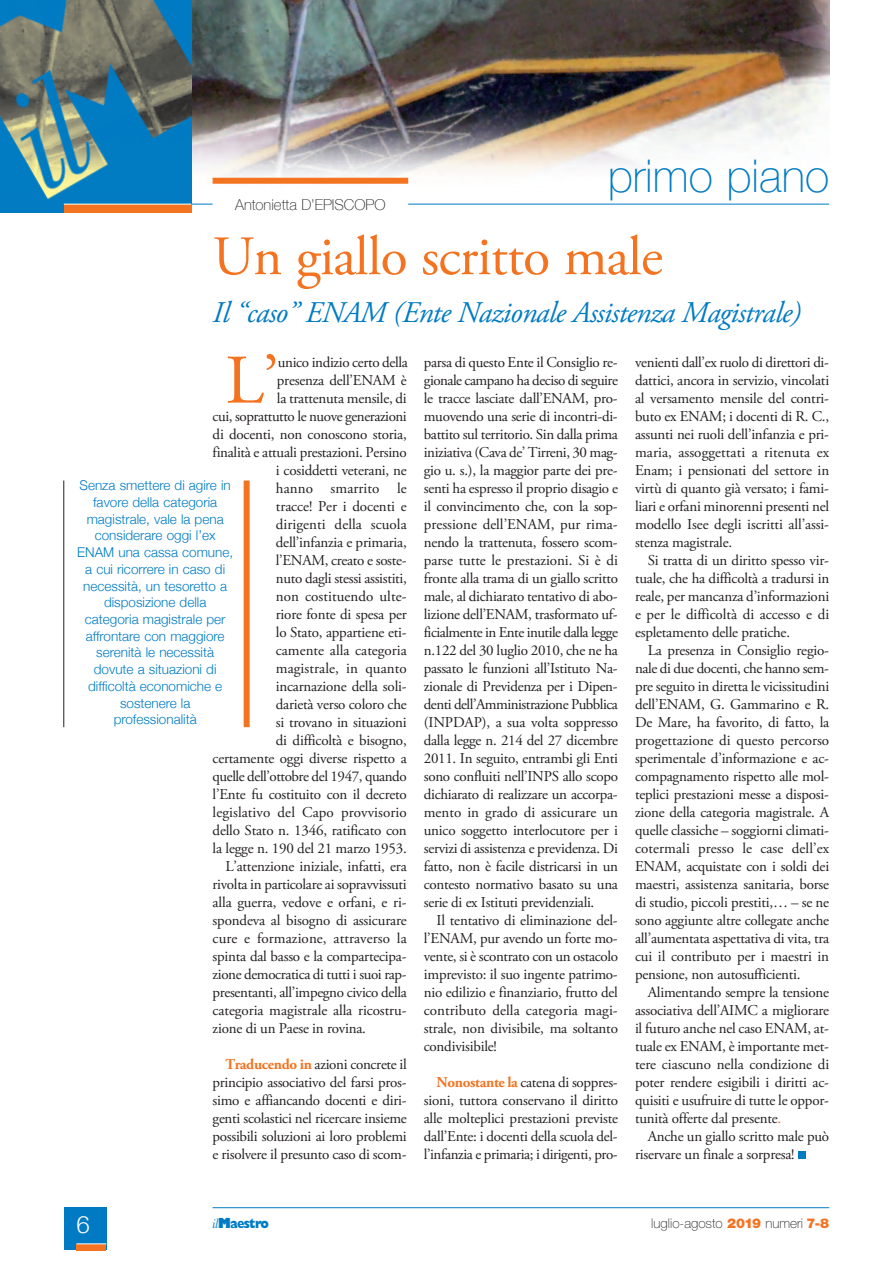
<style>
.page{position:relative;width:893px;height:1263px;background:#fff}
.page>*{position:absolute;margin:0;border:0;box-sizing:border-box;transform-origin:0 0}
.t1{font:69.45px "Adobe Garamond Pro";color:#f47321}
.t2{font:55.5px "Adobe Garamond Pro";letter-spacing:-.015em;color:#f47321}
.t3{font:100 45px "Helvetica Neue";color:#007bc3}
.t4{font:italic 30px "Adobe Garamond Pro";letter-spacing:-.025em;color:#007bc3}
.t5{font:300 24px "Helvetica Neue";color:#fff}
.t6{font:15px/18px "Adobe Garamond Pro";letter-spacing:-.015em;color:#231f20;text-align:justify}
.t7{font:15px "Adobe Garamond Pro";letter-spacing:.005em;color:#231f20}
.t8{font:100 15px "Helvetica Neue";color:#231f20}
.t9{font:300 13.5px/16.6px "Helvetica Neue";color:#007bc3;text-align:center}
.t10{font:100 13.5px "Helvetica Neue";color:#231f20}
.t11{font:800 13.5px "Gill Sans";letter-spacing:-.055em;color:#007bc3;scale:.9 1}
.s1{font-weight:700;color:#f47321}
.s2{color:#f47321}
.s3{font-family:"Bodoni";font-weight:400;font-style:italic}
.s4{font-style:inherit}
.s5{font-weight:900;color:#f47321}
</style>
<div class="page">
<img style="left:191px;top:0;width:638px;height:213px">
<img style="left:0;top:0;width:191px;height:213px">
<hr style="left:213px;top:1207px;width:616px;height:1px;background:#007bc3">
<div style="left:64px;top:1208px;width:42px;height:42px;background:#007bc3"></div>
<div style="left:77px;top:1244px;width:29px;height:6px;background:#f47321"></div>
<svg style="left:77px;top:1243px;width:29px;height:1px"></svg>
<div style="left:798px;top:1151px;width:8px;height:8px;background:#007bc3"></div>
<div style="left:213px;top:178px;width:195px;height:6px;background:#f47321"></div>
<div style="left:64px;top:204px;width:127px;height:9px;background:#f47321"></div>
<hr style="left:64px;top:204px;width:127px;height:1px;background:#fff">
<hr style="left:408px;top:204px;width:421px;height:1px;background:#007bc3">
<svg style="left:191px;top:204px;width:22px;height:1px"></svg>
<hr style="left:63px;top:480px;width:1px;height:247px;background:#231f20">
<div style="left:244px;top:480px;width:6px;height:247px;background:#f47321"></div>
<p class="t8" style="left:235px;top:195px;width:152px">Antonietta D’Episcopo</p>
<h3 class="t3" style="left:608px;top:149px;width:223px">primo piano</h3>
<h2 class="t2" style="left:213px;top:234px;width:452px">Un giallo scritto male</h2>
<h3 class="t4" style="left:213px;top:301px;width:590px">Il “caso” ENAM (Ente Nazionale Assistenza Magistrale)</h3>
<h1 class="t1" style="left:225px;top:353px;width:55px">L’</h1>
<p class="t6" style="left:278px;top:354px;width:131px">unico indizio certo della</p>
<p class="t6" style="left:277px;top:372px;width:131px">presenza dell’ENAM è</p>
<p class="t6" style="left:277px;top:390px;width:131px">la trattenuta mensile, di</p>
<p class="t6" style="left:213px;top:408px;width:196px">cui, soprattutto le nuove generazioni</p>
<p class="t6" style="left:213px;top:426px;width:196px">di docenti, non conoscono storia,</p>
<p class="t6" style="left:213px;top:444px;width:196px">finalità e attuali prestazioni. Persino</p>
<p class="t6" style="left:276px;top:462px;width:132px">i cosiddetti veterani, ne</p>
<p class="t7" style="left:276px;top:482px;width:132px">hanno smarrito le</p>
<p class="t6" style="left:276px;top:498px;width:132px">tracce! Per i docenti e</p>
<p class="t7" style="left:276px;top:518px;width:132px">dirigenti della scuola</p>
<p class="t6" style="left:276px;top:534px;width:132px">dell’infanzia e primaria,</p>
<p class="t6" style="left:276px;top:552px;width:132px">l’ENAM, creato e soste-</p>
<p class="t6" style="left:276px;top:570px;width:132px">nuto dagli stessi assistiti,</p>
<p class="t7" style="left:276px;top:590px;width:132px">non costituendo ulte-</p>
<p class="t6" style="left:276px;top:606px;width:132px">riore fonte di spesa per</p>
<p class="t6" style="left:276px;top:624px;width:132px">lo Stato, appartiene eti-</p>
<p class="t6" style="left:276px;top:642px;width:132px">camente alla categoria</p>
<p class="t7" style="left:276px;top:662px;width:132px">magistrale, in quanto</p>
<p class="t6" style="left:276px;top:678px;width:132px">incarnazione della soli-</p>
<p class="t6" style="left:276px;top:696px;width:132px">darietà verso coloro che</p>
<p class="t6" style="left:276px;top:714px;width:132px">si trovano in situazioni</p>
<p class="t6" style="left:276px;top:732px;width:132px">di difficoltà e bisogno,</p>
<p class="t6" style="left:213px;top:750px;width:196px">certamente oggi diverse rispetto a</p>
<p class="t6" style="left:213px;top:768px;width:196px">quelle dell’ottobre del 1947, quando</p>
<p class="t6" style="left:213px;top:786px;width:196px">l’Ente fu costituito con il decreto</p>
<p class="t7" style="left:213px;top:806px;width:196px">legislativo del Capo provvisorio</p>
<p class="t6" style="left:213px;top:822px;width:196px">dello Stato n. 1346, ratificato con</p>
<p class="t6" style="left:213px;top:840px;width:196px">la legge n. 190 del 21 marzo 1953.</p>
<p class="t6" style="left:225px;top:858px;width:183px">L’attenzione iniziale, infatti, era</p>
<p class="t6" style="left:213px;top:876px;width:196px">rivolta in particolare ai sopravvissuti</p>
<p class="t6" style="left:213px;top:894px;width:195px">alla guerra, vedove e orfani, e ri-</p>
<p class="t6" style="left:213px;top:912px;width:196px">spondeva al bisogno di assicurare</p>
<p class="t7" style="left:213px;top:932px;width:196px">cure e formazione, attraverso la</p>
<p class="t6" style="left:213px;top:948px;width:195px">spinta dal basso e la compartecipa-</p>
<p class="t6" style="left:213px;top:966px;width:195px">zione democratica di tutti i suoi rap-</p>
<p class="t6" style="left:213px;top:984px;width:196px">presentanti, all’impegno civico della</p>
<p class="t6" style="left:213px;top:1002px;width:195px">categoria magistrale alla ricostru-</p>
<p class="t6" style="left:213px;top:1020px;width:155px">zione di un Paese in rovina.</p>
<p class="t6" style="left:213px;top:1056px;width:196px;text-indent:13px"><span class="s1">Traducendo in</span> azioni concrete il principio associativo del farsi pros&shy;simo e affiancando docenti e diri&shy;genti scolastici nel ricercare insieme possibili soluzioni ai loro problemi e risolvere il presunto caso di scom-</p>
<p class="t9" style="left:77px;top:477px;width:158px">senza smettere di agire in favore della categoria magistrale, vale la pena considerare oggi l’ex enAm una cassa comune, a cui ricorrere in caso di necessità, un tesoretto a disposizione della categoria magistrale per affrontare con maggiore serenità le necessità dovute a situazioni di difficoltà economiche e sostenere la professionalità</p>
<p class="t6" style="left:424px;top:354px;width:196px">parsa di questo Ente il Consiglio re&shy;gionale campano ha deciso di seguire le tracce lasciate dall’ENAM, pro&shy;muovendo una serie di incontri-di&shy;battito sul territorio. Sin dalla prima iniziativa (Cava de’ Tirreni, 30 mag&shy;gio u. s.), la maggior parte dei pre&shy;senti ha espresso il proprio disagio e il convincimento che, con la sop&shy;pressione dell’ENAM, pur rima&shy;nendo la trattenuta, fossero scom&shy;parse tutte le prestazioni. Si è di fronte alla trama di un giallo scritto male, al dichiarato tentativo di abo&shy;lizione dell’ENAM, trasformato uf&shy;ficialmente in Ente inutile dalla legge n.122 del 30 luglio 2010, che ne ha passato le funzioni all’Istituto Na&shy;zionale di Previdenza per i Dipen&shy;denti dell’Amministrazione Pubblica (INPDAP), a sua volta soppresso dalla legge n. 214 del 27 dicembre 2011. In seguito, entrambi gli Enti sono confluiti nell’INPS allo scopo dichiarato di realizzare un accorpa&shy;mento in grado di assicurare un unico soggetto interlocutore per i servizi di assistenza e previdenza. Di fatto, non è facile districarsi in un contesto normativo basato su una serie di ex Istituti previdenziali.</p>
<p class="t6" style="left:424px;top:912px;width:196px;text-indent:13px">Il tentativo di eliminazione del&shy;l’ENAM, pur avendo un forte mo&shy;vente, si è scontrato con un ostacolo imprevisto: il suo ingente patrimo&shy;nio edilizio e finanziario, frutto del contributo della categoria magi&shy;strale, non divisibile, ma soltanto condivisibile!</p>
<p class="t6" style="left:424px;top:1074px;width:196px;text-indent:13px"><span class="s1">Nonostante la</span> catena di soppres&shy;sioni, tuttora conservano il diritto alle molteplici prestazioni previste dall’Ente: i docenti della scuola del&shy;l’infanzia e primaria; i dirigenti, pro-</p>
<p class="t6" style="left:635px;top:354px;width:196px">venienti dall’ex ruolo di direttori di&shy;dattici, ancora in servizio, vincolati al versamento mensile del contri&shy;buto ex ENAM; i docenti di R. C., assunti nei ruoli dell’infanzia e pri&shy;maria, assoggettati a ritenuta ex Enam; i pensionati del settore in virtù di quanto già versato; i fami&shy;liari e orfani minorenni presenti nel modello Isee degli iscritti all’assi&shy;stenza magistrale.</p>
<p class="t6" style="left:635px;top:552px;width:196px;text-indent:13px">Si tratta di un diritto spesso vir&shy;tuale, che ha difficoltà a tradursi in reale, per mancanza d’informazioni e per le difficoltà di accesso e di espletamento delle pratiche.</p>
<p class="t6" style="left:635px;top:642px;width:196px;text-indent:13px">La presenza in Consiglio regio&shy;nale di due docenti, che hanno sem&shy;pre seguito in diretta le vicissitudini dell’ENAM, G. Gammarino e R.<br>De Mare, ha favorito, di fatto, la progettazione di questo percorso sperimentale d’informazione e ac&shy;compagnamento rispetto alle mol&shy;teplici prestazioni messe a disposi&shy;zione della categoria magistrale. A quelle classiche – soggiorni climati&shy;cotermali presso le case dell’ex ENAM, acquistate con i soldi dei maestri, assistenza sanitaria, borse di studio, piccoli prestiti,… – se ne sono aggiunte altre collegate anche all’aumentata aspettativa di vita, tra cui il contributo per i maestri in pensione, non autosufficienti.</p>
<p class="t6" style="left:635px;top:984px;width:196px;text-indent:13px">Alimentando sempre la tensione associativa dell’AIMC a migliorare il futuro anche nel caso ENAM, at&shy;tuale ex ENAM, è importante met&shy;tere ciascuno nella condizione di poter rendere esigibili i diritti ac&shy;quisiti e usufruire di tutte le oppor&shy;tunità offerte dal presente<span class="s2">.</span></p>
<p class="t6" style="left:635px;top:1128px;width:196px;text-indent:13px">Anche un giallo scritto male può riservare un finale a sorpresa!</p>
<h3 class="t5" style="left:77px;top:1210px;width:15px">6</h3>
<p class="t11" style="left:213px;top:1218px;width:64px"><span class="s3">il</span><span class="s4">M</span>aestro</p>
<p class="t10" style="left:651px;top:1218px;width:179px">luglio-agosto <span class="s5">2019</span> numeri <span class="s5">7-8</span></p>
</div>
